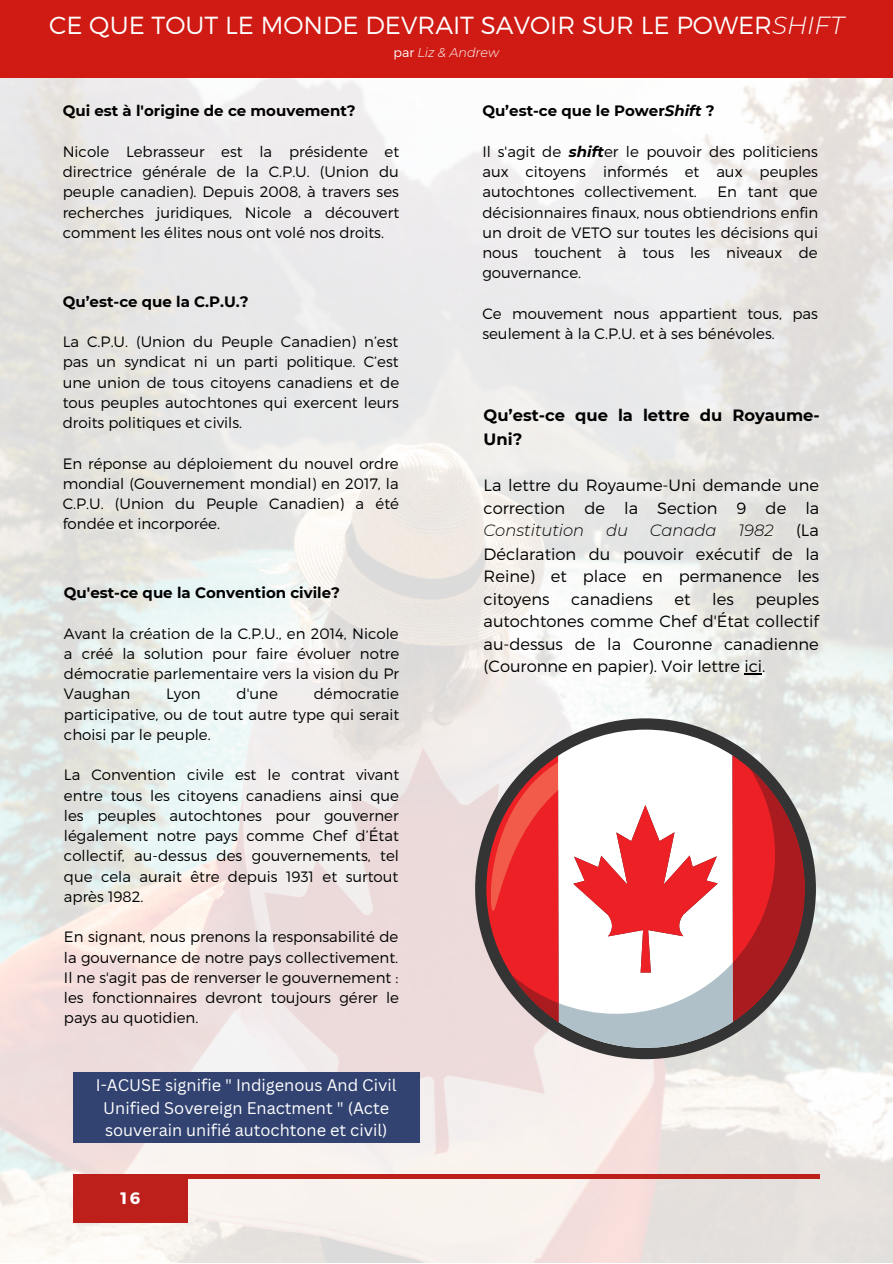
<style>
.page{position:relative;width:893px;height:1264px;background:#fff}
.page>*{position:absolute;margin:0;border:0;box-sizing:border-box;transform-origin:0 0}
.t1{font:300 24.75px "Montserrat";color:#fff}
.t2{font:700 16.5px "Montserrat";color:#fff}
.t3{font:300 16.35px/22.5px "Montserrat";color:#000;text-align:justify}
.t4{font:16.35px/22.5px "Canva Sans";color:#fff;text-align:center}
.t5{font:700 16.35px/23.5px "Montserrat";color:#000}
.t6{font:italic 300 16.35px "Montserrat";color:#000}
.t7{font:300 15px/20.2px "Montserrat";color:#000;text-align:justify}
.t8{font:700 15px "Montserrat";color:#000}
.t9{font:italic 300 12.75px "Montserrat";color:#fff}
.s1{font-style:italic}
.s2{font-style:normal}
.s3{font-weight:700;font-style:italic}
</style>
<div class="page">
<img style="left:0;top:77px;width:892px;height:1185px">
<div style="left:0;top:0;width:892px;height:77px;background:#cf1b14"></div>
<div style="left:73px;top:1176px;width:114px;height:46px;background:#bd201b"></div>
<hr style="left:73px;top:1174px;width:746px;height:4px;background:#bd201b">
<svg style="left:744px;top:673px;width:18px;height:1px"></svg>
<div style="left:73px;top:1071px;width:346px;height:71px;background:#324372"></div>
<div style="left:475px;top:718px;width:340px;height:341px;background:#353434;border-radius:50%"></div>
<svg style="left:486px;top:735px;width:318px;height:312px;background:#da9799"></svg>
<h1 class="t1" style="left:49px;top:9px;width:796px">CE QUE TOUT LE MONDE DEVRAIT SAVOIR SUR LE POWER<span class="s1">SHIFT</span></h1>
<p class="t9" style="left:393px;top:44px;width:107px"><span class="s2">par</span> Liz &amp; Andrew</p>
<p class="t8" style="left:63px;top:102px;width:294px">Qui est à l'origine de ce mouvement?</p>
<p class="t7" style="left:63px;top:141px;width:338px">Nicole Lebrasseur est la présidente et directrice générale de la C.P.U. (Union du peuple canadien). Depuis 2008, à travers ses recherches juridiques, Nicole a découvert comment les élites nous ont volé nos droits.</p>
<p class="t8" style="left:63px;top:292px;width:187px">Qu’est-ce que la C.P.U.?</p>
<p class="t7" style="left:63px;top:331px;width:338px">La C.P.U. (Union du Peuple Canadien) n’est pas un syndicat ni un parti politique. C’est une union de tous citoyens canadiens et de tous peuples autochtones qui exercent leurs droits politiques et civils.</p>
<p class="t7" style="left:63px;top:452px;width:338px">En réponse au déploiement du nouvel ordre mondial (Gouvernement mondial) en 2017, la C.P.U. (Union du Peuple Canadien) a été fondée et incorporée.</p>
<p class="t8" style="left:64px;top:583px;width:277px">Qu'est-ce que la Convention civile?</p>
<p class="t7" style="left:64px;top:622px;width:337px">Avant la création de la C.P.U., en 2014, Nicole a créé la solution pour faire évoluer notre démocratie parlementaire vers la vision du Pr Vaughan</p>
<p class="t7" style="left:64px;top:683px;width:337px;text-indent:250px">démocratie participative, ou de tout autre type qui serait choisi par le peuple.</p>
<p class="t7" style="left:64px;top:764px;width:337px">La Convention civile est le contrat vivant entre tous les citoyens canadiens ainsi que les peuples autochtones pour gouverner légalement notre pays comme Chef d’État collectif, au-dessus des gouvernements, tel que cela aurait être depuis 1931 et surtout après 1982.</p>
<p class="t7" style="left:64px;top:926px;width:336px">En signant, nous prenons la responsabilité de la gouvernance de notre pays collectivement.<br>Il ne s'agit pas de renverser le gouvernement : les fonctionnaires devront toujours gérer le pays au quotidien.</p>
<p class="t7" style="left:166px;top:683px;width:36px">Lyon</p>
<p class="t7" style="left:236px;top:683px;width:43px">d'une</p>
<p class="t4" style="left:96px;top:1073px;width:302px">I-ACUSE signifie " Indigenous And Civil<br>Unified Sovereign Enactment " (Acte souverain unifié autochtone et civil)</p>
<p class="t2" style="left:121px;top:1187px;width:21px">16</p>
<p class="t8" style="left:482px;top:102px;width:234px">Qu’est-ce que le Power<span class="s1">Shift</span> ?</p>
<p class="t7" style="left:482px;top:141px;width:337px">Il s'agit de <span class="s3">shift</span>er le pouvoir des politiciens aux citoyens informés et aux peuples autochtones collectivement.</p>
<p class="t7" style="left:482px;top:181px;width:337px;text-indent:235px">En tant que décisionnaires finaux, nous obtiendrions enfin un droit de VETO sur toutes les décisions qui nous touchent à tous les niveaux de gouvernance.</p>
<p class="t7" style="left:482px;top:303px;width:337px">Ce mouvement nous appartient tous, pas seulement à la C.P.U. et à ses bénévoles.</p>
<p class="t5" style="left:483px;top:404px;width:338px">Qu’est-ce que la lettre du Royaume-<br>Uni?</p>
<p class="t3" style="left:483px;top:473px;width:337px">La lettre du Royaume-Uni demande une correction de la Section 9 de la</p>
<p class="t6" style="left:483px;top:520px;width:102px">Constitution</p>
<p class="t6" style="left:606px;top:520px;width:23px">du</p>
<p class="t6" style="left:649px;top:520px;width:68px">Canada</p>
<p class="t6" style="left:738px;top:520px;width:37px">1982</p>
<p class="t3" style="left:483px;top:518px;width:337px;text-indent:312px">(La Déclaration du pouvoir exécutif de la Reine) et place en permanence les citoyens</p>
<p class="t3" style="left:483px;top:587px;width:337px;text-indent:272px">peuples autochtones comme Chef d'État collectif au-dessus de la Couronne canadienne (Couronne en papier). Voir lettre ici.</p>
<p class="t3" style="left:571px;top:587px;width:83px">canadiens</p>
<p class="t3" style="left:674px;top:587px;width:17px">et</p>
<p class="t3" style="left:712px;top:587px;width:23px">les</p>
</div>
